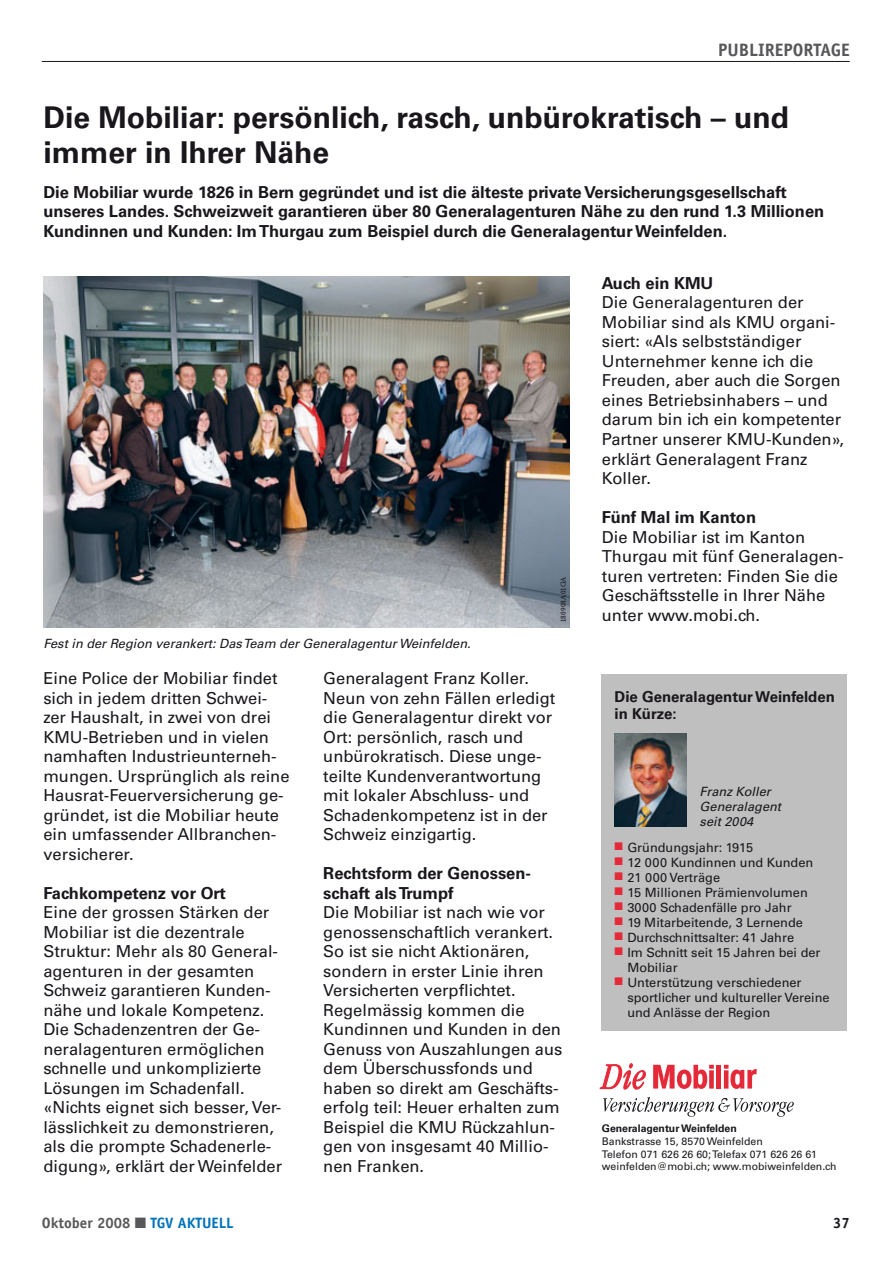
<style>
.page{position:relative;width:893px;height:1263px;background:#fff}
.page>*{position:absolute;margin:0;border:0;box-sizing:border-box;transform-origin:0 0}
.t1{font:30px/34.5px "Univers LT Std Bold+JIMFFO";color:#1a171c}
.t2{font:700 18px "Officina Sans";color:#58585a}
.t3{font:16.5px/19.5px "Univers LT Std+GAREBX";color:#1a171c}
.t4{font:16.5px/19.5px "Univers LT Std Bold+JIMFFO";color:#1a171c}
.t5{font:15px/16.5px "Univers LT Std Bold+JIMFFO";color:#1a171c}
.t6{font:700 15px "Officina Sans";color:#58585a}
.t7{font:700 15px "Officina Sans";color:#1a171c}
.t8{font:12.75px/15px "Univers LT Std+GAREBX";color:#1a171c}
.t9{font:12.75px/15px "Univers LT Std Obl+PMNOMM";color:#1a171c}
.t10{font:10.5px/12.6px "Univers LT Std+GAREBX";color:#1a171c}
.t11{font:10.5px "Univers LT Std Bold+JIMFFO";color:#1a171c}
.t12{font:7.5px "Times Roman+T42+VDCBGP";color:#1a171c}
.s1{color:#0072ba}
</style>
<div class="page">
<img style="left:43px;top:277px;width:526px;height:350px">
<div style="left:602px;top:674px;width:245px;height:357px;background:#bfbfbf"></div>
<img style="left:615px;top:733px;width:72px;height:94px">
<svg style="left:600px;top:1063px;width:46px;height:26px"></svg>
<svg style="left:653px;top:1065px;width:61px;height:24px"></svg>
<div style="left:716px;top:1065px;width:5px;height:23px;background:#e42939"></div>
<svg style="left:724px;top:1065px;width:33px;height:24px"></svg>
<svg style="left:603px;top:1097px;width:191px;height:20px"></svg>
<hr style="left:42px;top:61px;width:808px;height:1px;background:#1a171c">
<p class="t2" style="left:718px;top:43px;width:133px">PUBLIREPORTAGE</p>
<h1 class="t1" style="left:43px;top:103px;width:747px">Die Mobiliar: persönlich, rasch, unbürokratisch – und immer in Ihrer Nähe</h1>
<p class="t4" style="left:43px;top:184px;width:782px">Die Mobiliar wurde 1826 in Bern gegründet und ist die älteste private Versicherungsgesellschaft unseres Landes. Schweizweit garantieren über 80 Generalagenturen Nähe zu den rund 1.3 Millionen<br>Kundinnen und Kunden: Im Thurgau zum Beispiel durch die Generalagentur Weinfelden.</p>
<p class="t12" style="left:561px;top:622px;width:48px;rotate:-90deg">180908A01GA</p>
<p class="t9" style="left:43px;top:637px;width:429px">Fest in der Region verankert: Das Team der Generalagentur Weinfelden.</p>
<p class="t3" style="left:43px;top:670px;width:248px">Eine Police der Mobiliar findet sich in jedem dritten Schwei&shy;zer Haushalt, in zwei von drei<br>KMU-Betrieben und in vielen namhaften Industrieunterneh&shy;mungen. Ursprünglich als reine<br>Hausrat-Feuerversicherung ge&shy;gründet, ist die Mobiliar heute ein umfassender Allbranchen&shy;versicherer.</p>
<p class="t4" style="left:43px;top:885px;width:184px">Fachkompetenz vor Ort</p>
<p class="t3" style="left:43px;top:904px;width:240px">Eine der grossen Stärken der<br>Mobiliar ist die dezentrale<br>Struktur: Mehr als 80 General&shy;agenturen in der gesamten<br>Schweiz garantieren Kunden&shy;nähe und lokale Kompetenz.<br>Die Schadenzentren der Ge&shy;neralagenturen ermöglichen schnelle und unkomplizierte<br>Lösungen im Schadenfall. «Nichts eignet sich besser, Ver&shy;lässlichkeit zu demonstrieren, als die prompte Schadenerle&shy;digung», erklärt der Weinfelder</p>
<p class="t3" style="left:323px;top:670px;width:234px">Generalagent Franz Koller.<br>Neun von zehn Fällen erledigt die Generalagentur direkt vor<br>Ort: persönlich, rasch und unbürokratisch. Diese unge&shy;teilte Kundenverantwortung mit lokaler Abschluss- und<br>Schadenkompetenz ist in der<br>Schweiz einzigartig.</p>
<p class="t4" style="left:323px;top:865px;width:209px">Rechtsform der Genossen&shy;schaft als Trumpf</p>
<p class="t3" style="left:323px;top:904px;width:241px">Die Mobiliar ist nach wie vor genossenschaftlich verankert.<br>So ist sie nicht Aktionären, sondern in erster Linie ihren<br>Versicherten verpflichtet.<br>Regelmässig kommen die<br>Kundinnen und Kunden in den<br>Genuss von Auszahlungen aus dem Überschussfonds und haben so direkt am Geschäfts&shy;erfolg teil: Heuer erhalten zum<br>Beispiel die KMU Rückzahlun&shy;gen von insgesamt 40 Millio&shy;nen Franken.</p>
<p class="t4" style="left:602px;top:275px;width:113px">Auch ein KMU</p>
<p class="t3" style="left:602px;top:294px;width:244px">Die Generalagenturen der<br>Mobiliar sind als KMU organi&shy;siert: «Als selbstständiger<br>Unternehmer kenne ich die<br>Freuden, aber auch die Sorgen eines Betriebsinhabers – und darum bin ich ein kompetenter<br>Partner unserer KMU-Kunden», erklärt Generalagent Franz<br>Koller.</p>
<p class="t4" style="left:602px;top:509px;width:156px">Fünf Mal im Kanton</p>
<p class="t3" style="left:602px;top:528px;width:243px">Die Mobiliar ist im Kanton<br>Thurgau mit fünf Generalagen&shy;turen vertreten: Finden Sie die<br>Geschäftsstelle in Ihrer Nähe unter www.mobi.ch.</p>
<p class="t5" style="left:615px;top:690px;width:222px">Die Generalagentur Weinfelden in Kürze:</p>
<p class="t9" style="left:700px;top:785px;width:83px">Franz Koller<br>Generalagent seit 2004</p>
<p class="t8" style="left:627px;top:841px;width:204px">Gründungsjahr: 1915<br>12 000 Kundinnen und Kunden<br>21 000 Verträge<br>15 Millionen Prämienvolumen<br>3000 Schadenfälle pro Jahr<br>19 Mitarbeitende, 3 Lernende<br>Durchschnittsalter: 41 Jahre<br>Im Schnitt seit 15 Jahren bei der<br>Mobiliar<br>Unterstützung verschiedener sportlicher und kultureller Vereine und Anlässe der Region</p>
<p class="t11" style="left:602px;top:1125px;width:136px">Generalagentur Weinfelden</p>
<p class="t10" style="left:602px;top:1136px;width:236px">Bankstrasse 15, 8570 Weinfelden<br>Telefon 071 626 26 60; Telefax 071 626 26 61 weinfelden@mobi.ch; www.mobiweinfelden.ch</p>
<p class="t6" style="left:42px;top:1217px;width:193px">Oktober 2008 ■ <span class="s1">TGV AKTUELL</span></p>
<p class="t7" style="left:833px;top:1217px;width:18px">37</p>
</div>
